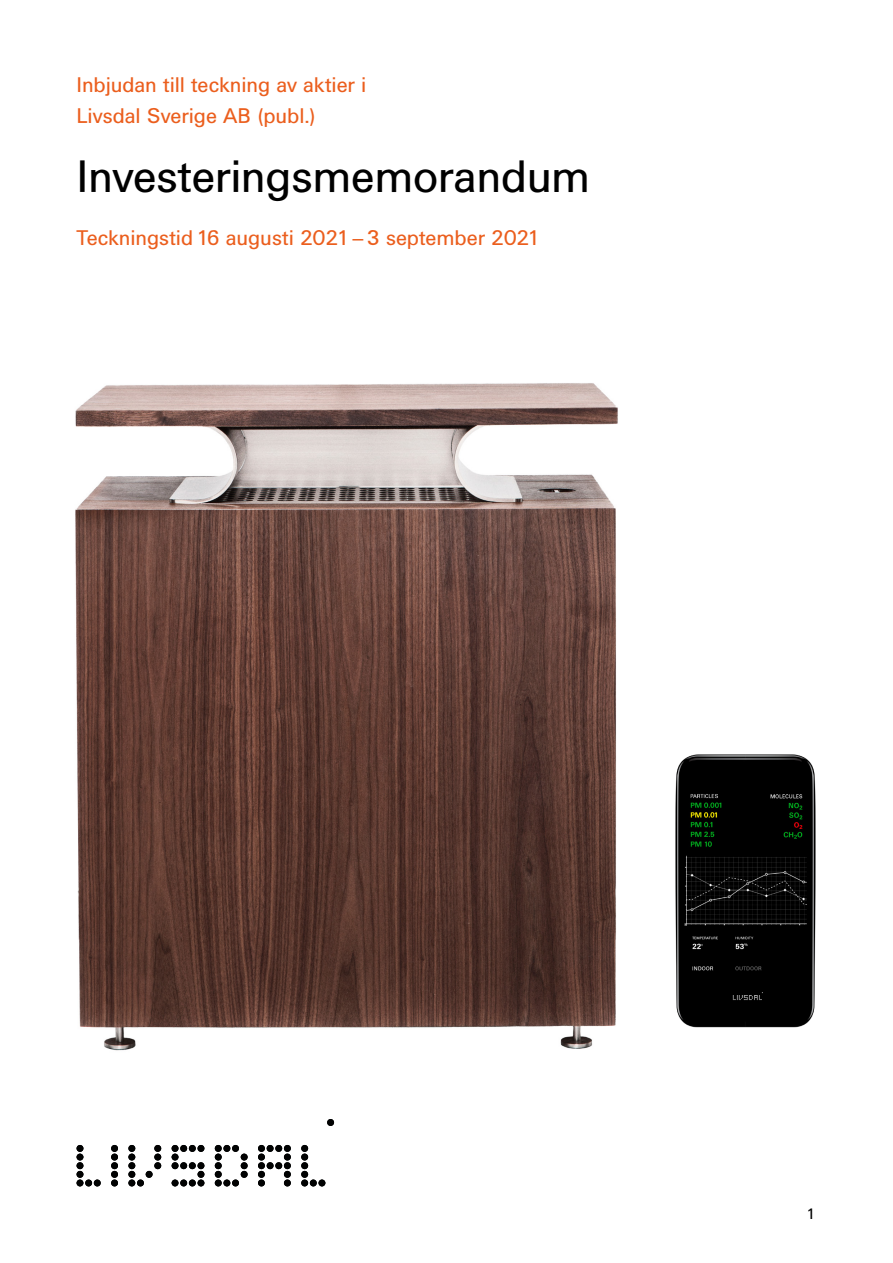
<style>
.page{position:relative;width:893px;height:1263px;background:#fff}
.page>*{position:absolute;margin:0;border:0;box-sizing:border-box;transform-origin:0 0}
.t1{font:45px "Univers BQ";letter-spacing:-.01em;color:#000}
.t2{font:21px/31px "Univers BQ";letter-spacing:-.005em;color:#eb5e1d}
.t3{font:15px "Univers BQ";color:#000}
</style>
<div class="page">
<img style="left:75px;top:383px;width:543px;height:668px">
<img style="left:597px;top:746px;width:219px;height:284px">
<div style="left:77px;top:1171px;width:6px;height:7px;background:#010202;border-radius:50%"></div>
<div style="left:77px;top:1179px;width:6px;height:7px;background:#010202;border-radius:50%"></div>
<div style="left:85px;top:1179px;width:7px;height:7px;background:#010202;border-radius:50%"></div>
<div style="left:94px;top:1179px;width:7px;height:7px;background:#010202;border-radius:50%"></div>
<div style="left:111px;top:1179px;width:7px;height:7px;background:#010202;border-radius:50%"></div>
<div style="left:77px;top:1162px;width:6px;height:7px;background:#010202;border-radius:50%"></div>
<div style="left:77px;top:1153px;width:6px;height:7px;background:#010202;border-radius:50%"></div>
<div style="left:77px;top:1145px;width:6px;height:7px;background:#010202;border-radius:50%"></div>
<div style="left:301px;top:1171px;width:7px;height:7px;background:#010202;border-radius:50%"></div>
<div style="left:301px;top:1179px;width:7px;height:7px;background:#010202;border-radius:50%"></div>
<div style="left:310px;top:1179px;width:7px;height:7px;background:#010202;border-radius:50%"></div>
<div style="left:318px;top:1179px;width:7px;height:7px;background:#010202;border-radius:50%"></div>
<div style="left:301px;top:1162px;width:7px;height:7px;background:#010202;border-radius:50%"></div>
<div style="left:301px;top:1153px;width:7px;height:7px;background:#010202;border-radius:50%"></div>
<div style="left:301px;top:1145px;width:7px;height:7px;background:#010202;border-radius:50%"></div>
<div style="left:327px;top:1119px;width:7px;height:7px;background:#010202;border-radius:50%"></div>
<div style="left:215px;top:1171px;width:7px;height:7px;background:#010202;border-radius:50%"></div>
<div style="left:215px;top:1179px;width:7px;height:7px;background:#010202;border-radius:50%"></div>
<div style="left:223px;top:1179px;width:7px;height:7px;background:#010202;border-radius:50%"></div>
<div style="left:232px;top:1179px;width:7px;height:7px;background:#010202;border-radius:50%"></div>
<div style="left:223px;top:1145px;width:7px;height:7px;background:#010202;border-radius:50%"></div>
<div style="left:232px;top:1145px;width:7px;height:7px;background:#010202;border-radius:50%"></div>
<div style="left:215px;top:1162px;width:7px;height:7px;background:#010202;border-radius:50%"></div>
<div style="left:215px;top:1153px;width:7px;height:7px;background:#010202;border-radius:50%"></div>
<div style="left:241px;top:1171px;width:7px;height:7px;background:#010202;border-radius:50%"></div>
<div style="left:258px;top:1171px;width:7px;height:7px;background:#010202;border-radius:50%"></div>
<div style="left:241px;top:1162px;width:7px;height:7px;background:#010202;border-radius:50%"></div>
<div style="left:241px;top:1153px;width:7px;height:7px;background:#010202;border-radius:50%"></div>
<div style="left:215px;top:1145px;width:7px;height:7px;background:#010202;border-radius:50%"></div>
<div style="left:172px;top:1179px;width:6px;height:7px;background:#010202;border-radius:50%"></div>
<div style="left:180px;top:1179px;width:7px;height:7px;background:#010202;border-radius:50%"></div>
<div style="left:189px;top:1179px;width:7px;height:7px;background:#010202;border-radius:50%"></div>
<div style="left:172px;top:1162px;width:6px;height:7px;background:#010202;border-radius:50%"></div>
<div style="left:172px;top:1145px;width:6px;height:7px;background:#010202;border-radius:50%"></div>
<div style="left:111px;top:1171px;width:7px;height:7px;background:#010202;border-radius:50%"></div>
<div style="left:111px;top:1162px;width:7px;height:7px;background:#010202;border-radius:50%"></div>
<div style="left:111px;top:1153px;width:7px;height:7px;background:#010202;border-radius:50%"></div>
<div style="left:111px;top:1145px;width:7px;height:7px;background:#010202;border-radius:50%"></div>
<div style="left:137px;top:1179px;width:7px;height:7px;background:#010202;border-radius:50%"></div>
<div style="left:198px;top:1179px;width:6px;height:7px;background:#010202;border-radius:50%"></div>
<div style="left:180px;top:1162px;width:7px;height:7px;background:#010202;border-radius:50%"></div>
<div style="left:189px;top:1162px;width:7px;height:7px;background:#010202;border-radius:50%"></div>
<div style="left:198px;top:1162px;width:6px;height:7px;background:#010202;border-radius:50%"></div>
<div style="left:180px;top:1145px;width:7px;height:7px;background:#010202;border-radius:50%"></div>
<div style="left:189px;top:1145px;width:7px;height:7px;background:#010202;border-radius:50%"></div>
<div style="left:198px;top:1145px;width:6px;height:7px;background:#010202;border-radius:50%"></div>
<div style="left:128px;top:1179px;width:7px;height:7px;background:#010202;border-radius:50%"></div>
<div style="left:128px;top:1171px;width:7px;height:7px;background:#010202;border-radius:50%"></div>
<div style="left:146px;top:1171px;width:7px;height:7px;background:#010202;border-radius:50%"></div>
<div style="left:198px;top:1171px;width:6px;height:7px;background:#010202;border-radius:50%"></div>
<div style="left:128px;top:1162px;width:7px;height:7px;background:#010202;border-radius:50%"></div>
<div style="left:128px;top:1153px;width:7px;height:7px;background:#010202;border-radius:50%"></div>
<div style="left:172px;top:1153px;width:6px;height:7px;background:#010202;border-radius:50%"></div>
<div style="left:258px;top:1179px;width:7px;height:7px;background:#010202;border-radius:50%"></div>
<div style="left:258px;top:1162px;width:7px;height:7px;background:#010202;border-radius:50%"></div>
<div style="left:258px;top:1145px;width:7px;height:7px;background:#010202;border-radius:50%"></div>
<div style="left:284px;top:1179px;width:7px;height:7px;background:#010202;border-radius:50%"></div>
<div style="left:267px;top:1162px;width:7px;height:7px;background:#010202;border-radius:50%"></div>
<div style="left:275px;top:1162px;width:7px;height:7px;background:#010202;border-radius:50%"></div>
<div style="left:284px;top:1162px;width:7px;height:7px;background:#010202;border-radius:50%"></div>
<div style="left:267px;top:1145px;width:7px;height:7px;background:#010202;border-radius:50%"></div>
<div style="left:275px;top:1145px;width:7px;height:7px;background:#010202;border-radius:50%"></div>
<div style="left:284px;top:1145px;width:7px;height:7px;background:#010202;border-radius:50%"></div>
<div style="left:284px;top:1171px;width:7px;height:7px;background:#010202;border-radius:50%"></div>
<div style="left:258px;top:1153px;width:7px;height:7px;background:#010202;border-radius:50%"></div>
<div style="left:284px;top:1153px;width:7px;height:7px;background:#010202;border-radius:50%"></div>
<div style="left:128px;top:1145px;width:7px;height:7px;background:#010202;border-radius:50%"></div>
<div style="left:154px;top:1162px;width:7px;height:7px;background:#010202;border-radius:50%"></div>
<div style="left:154px;top:1153px;width:7px;height:7px;background:#010202;border-radius:50%"></div>
<div style="left:154px;top:1145px;width:7px;height:7px;background:#010202;border-radius:50%"></div>
<p class="t2" style="left:77px;top:70px;width:291px">Inbjudan till teckning av aktier i<br>Livsdal Sverige AB (publ.)</p>
<h1 class="t1" style="left:77px;top:151px;width:516px">Investeringsmemorandum</h1>
<p class="t2" style="left:77px;top:223px;width:465px">Teckningstid 16 augusti 2021–3 september 2021</p>
<p class="t3" style="left:807px;top:1205px;width:11px">1</p>
</div>
